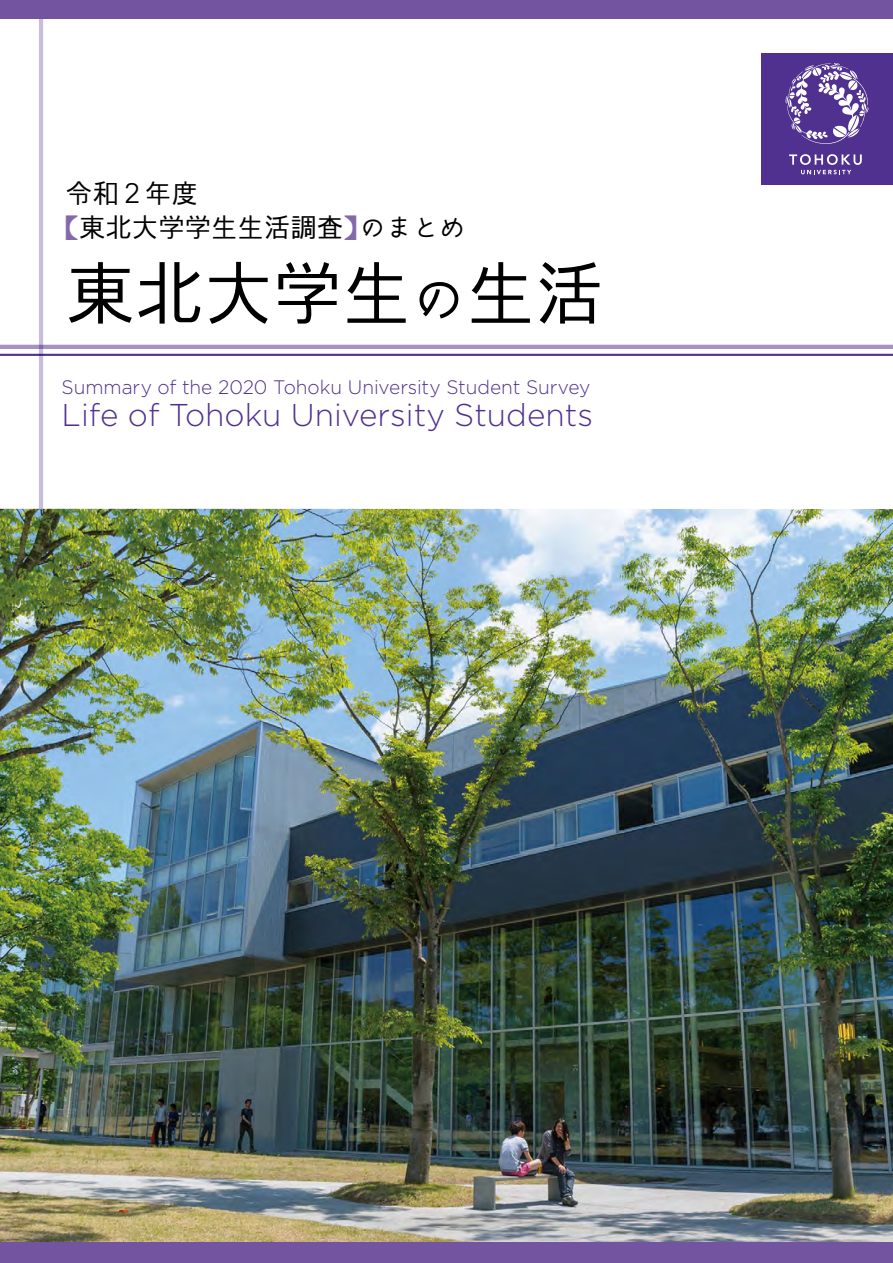
<style>
.page{position:relative;width:893px;height:1263px;background:#fff}
.page>*{position:absolute;margin:0;border:0;box-sizing:border-box;transform-origin:0 0}
.t1{font:69px "komorebi gothic";color:#000}
.t2{font:300 31.5px "Gotham";color:#51318f}
.t3{font:26.4px/34px "komorebi gothic";color:#000}
.t4{font:300 19.5px "Gotham";letter-spacing:-.005em;color:#51318f}
.s1{color:#8368ab}
.s2{font-size:55.2px}
</style>
<div class="page">
<hr style="left:0;top:345px;width:893px;height:4px;background:#a591c4">
<hr style="left:0;top:354px;width:893px;height:2px;background:#51318f">
<hr style="left:39px;top:0;width:4px;height:1263px;background:#c8bddd">
<img style="left:0;top:509px;width:893px;height:733px">
<div style="left:0;top:0;width:893px;height:18px;background:#7254a0"></div>
<div style="left:0;top:1242px;width:893px;height:21px;background:#7254a0"></div>
<div style="left:761px;top:53px;width:132px;height:132px;background:#51318f"></div>
<svg style="left:789px;top:154px;width:73px;height:20px"></svg>
<svg style="left:785px;top:63px;width:84px;height:81px"></svg>
<h3 class="t3" style="left:53px;top:177px;width:414px;text-indent:13px">令和２年度<br><span class="s1">【</span>東北大学学生生活調査<span class="s1">】</span>のまとめ</h3>
<h1 class="t1" style="left:66px;top:258px;width:540px">東北大学生<span class="s2">の</span>生活</h1>
<p class="t4" style="left:62px;top:375px;width:530px">Summary of the 2020 Tohoku University Student Survey</p>
<h2 class="t2" style="left:62px;top:395px;width:533px">Life of Tohoku University Students</h2>
</div>
